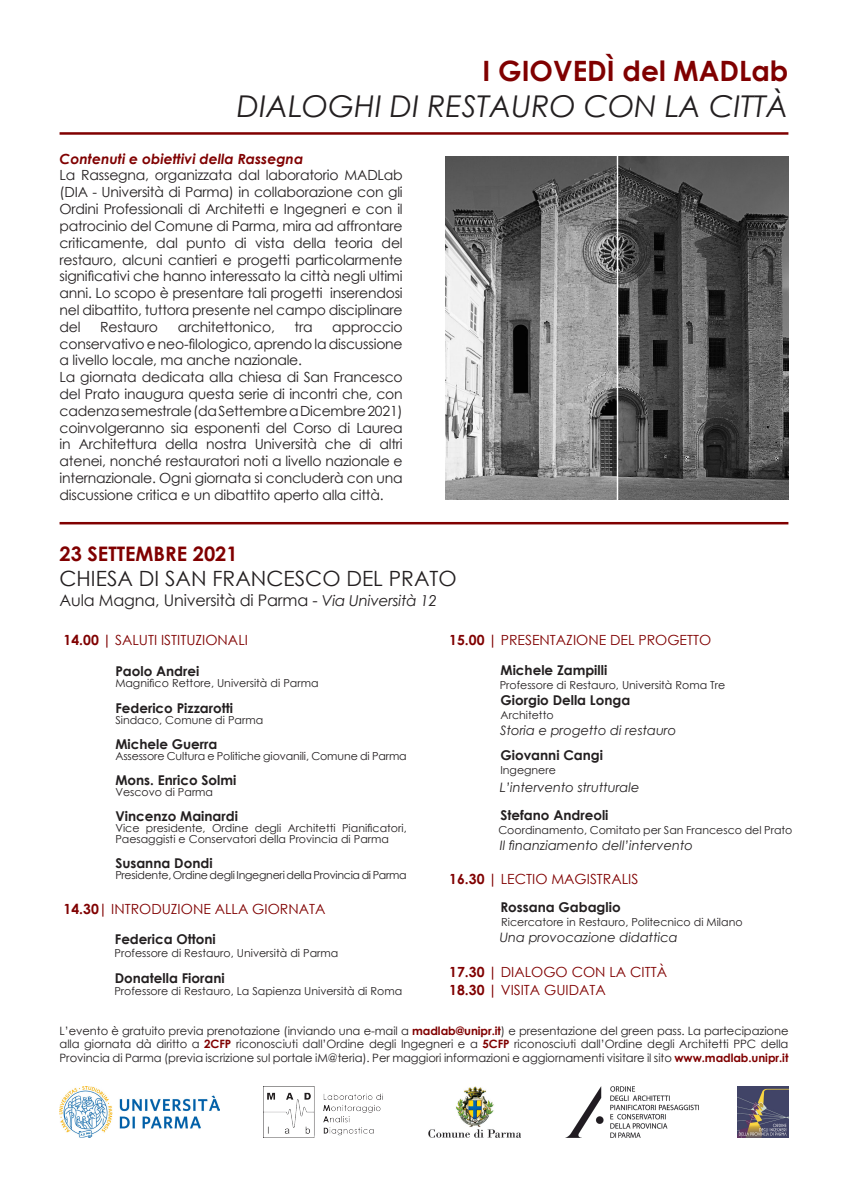
<style>
.page{position:relative;width:848px;height:1197px;background:#fff}
.page>*{position:absolute;margin:0;border:0;box-sizing:border-box;transform-origin:0 0}
.t1{font:italic 30px "Century Gothic";color:#231f20}
.t2{font:700 28px "Century Gothic";color:#800000}
.t3{font:21px "Century Gothic";color:#231f20}
.t4{font:700 20px "Century Gothic";color:#800000}
.t5{font:16px "Century Gothic";letter-spacing:-.01em;color:#231f20}
.t6{font:14px/16.8px "Century Gothic";letter-spacing:-.015em;color:#231f20;text-align:justify}
.t7{font:14px "Century Gothic";color:#800000}
.t8{font:italic 700 14px "Century Gothic";color:#800000}
.t9{font:700 13.5px "Century Gothic";color:#231f20}
.t10{font:italic 13px "Century Gothic";color:#231f20}
.t11{font:11.5px/13.8px "Century Gothic";letter-spacing:-.005em;color:#231f20;text-align:justify}
.t12{font:11px/11px "Century Gothic";color:#231f20}
.t13{font:11px "Century Gothic";letter-spacing:-.025em;color:#231f20}
.s1{font-style:italic;font-size:15px}
.s2{font-weight:700}
.s3{font-weight:700;color:#800000}
</style>
<div class="page">
<img style="left:445px;top:156px;width:343px;height:344px">
<img style="left:60px;top:1086px;width:160px;height:51px">
<img style="left:263px;top:1086px;width:120px;height:51px">
<img style="left:428px;top:1086px;width:92px;height:51px">
<hr style="left:60px;top:132px;width:728px;height:3px;background:#800000">
<img style="left:567px;top:1086px;width:131px;height:51px">
<img style="left:737px;top:1086px;width:51px;height:51px">
<hr style="left:60px;top:522px;width:728px;height:2px;background:#800000">
<p class="t2" style="left:482px;top:49px;width:307px">I GIOVEDÌ del MADLab</p>
<p class="t1" style="left:237px;top:85px;width:553px">DIALOGHI DI RESTAURO CON LA CITTÀ</p>
<p class="t8" style="left:60px;top:148px;width:245px">Contenuti e obiettivi della Rassegna</p>
<p class="t6" style="left:60px;top:167px;width:345px">La Rassegna, organizzata dal laboratorio MADLab (DIA - Università di Parma) in collaborazione con gli Ordini Professionali di Architetti e Ingegneri e con il patrocinio del Comune di Parma, mira ad affrontare criticamente, dal punto di vista della teoria del restauro, alcuni cantieri e progetti particolarmente significativi che hanno interessato la città negli ultimi anni. Lo scopo è presentare tali progetti inserendosi nel dibattito, tuttora presente nel campo disciplinare del</p>
<p class="t6" style="left:60px;top:318px;width:345px;text-indent:273px">approccio conservativo e neo-filologico, aprendo la discussione a livello locale, ma anche nazionale.</p>
<p class="t6" style="left:60px;top:368px;width:345px">La giornata dedicata alla chiesa di San Francesco del Prato inaugura questa serie di incontri che, con cadenza semestrale (da Settembre a Dicembre 2021) coinvolgeranno sia esponenti del Corso di Laurea in Architettura della nostra Università che di altri atenei, nonché restauratori noti a livello nazionale e internazionale. Ogni giornata si concluderà con una discussione critica e un dibattito aperto alla città.</p>
<p class="t6" style="left:100px;top:318px;width:59px">Restauro</p>
<p class="t6" style="left:178px;top:318px;width:99px">architettonico,</p>
<p class="t6" style="left:294px;top:318px;width:20px">tra</p>
<p class="t4" style="left:60px;top:538px;width:180px">23 SETTEMBRE 2021</p>
<p class="t3" style="left:60px;top:564px;width:399px">CHIESA DI SAN FRANCESCO DEL PRATO</p>
<p class="t5" style="left:60px;top:589px;width:379px">Aula Magna, Università di Parma - <span class="s1">Via Università 12</span></p>
<p class="t7" style="left:449px;top:630px;width:263px"><span class="s2">15.00 |</span> PRESENTAZIONE DEL PROGETTO</p>
<p class="t9" style="left:500px;top:660px;width:108px">Michele Zampilli</p>
<p class="t12" style="left:499px;top:679px;width:227px">Professore di Restauro, Università Roma Tre</p>
<p class="t9" style="left:500px;top:690px;width:131px">Giorgio Della Longa</p>
<p class="t12" style="left:500px;top:709px;width:55px">Architetto</p>
<p class="t10" style="left:500px;top:721px;width:177px">Storia e progetto di restauro</p>
<p class="t9" style="left:500px;top:745px;width:104px">Giovanni Cangi</p>
<p class="t12" style="left:500px;top:764px;width:57px">Ingegnere</p>
<p class="t10" style="left:499px;top:778px;width:141px">L’intervento strutturale</p>
<p class="t9" style="left:500px;top:805px;width:109px">Stefano Andreoli</p>
<p class="t12" style="left:498px;top:824px;width:295px">Coordinamento, Comitato per San Francesco del Prato</p>
<p class="t10" style="left:499px;top:836px;width:195px">Il finanziamento dell’intervento</p>
<p class="t7" style="left:449px;top:869px;width:191px"><span class="s2">16.30 |</span> LECTIO MAGISTRALIS</p>
<p class="t9" style="left:500px;top:897px;width:122px">Rossana Gabaglio</p>
<p class="t12" style="left:501px;top:916px;width:243px">Ricercatore in Restauro, Politecnico di Milano</p>
<p class="t10" style="left:499px;top:928px;width:179px">Una provocazione didattica</p>
<p class="t7" style="left:449px;top:961px;width:219px"><span class="s2">17.30 |</span> DIALOGO CON LA CITTÀ</p>
<p class="t7" style="left:449px;top:979px;width:158px"><span class="s2">18.30 |</span> VISITA GUIDATA</p>
<p class="t7" style="left:64px;top:630px;width:186px"><span class="s2">14.00 |</span> SALUTI ISTITUZIONALI</p>
<p class="t9" style="left:115px;top:660px;width:85px">Paolo Andrei</p>
<p class="t12" style="left:115px;top:677px;width:205px">Magnifico Rettore, Università di Parma</p>
<p class="t9" style="left:115px;top:697px;width:119px">Federico Pizzarotti</p>
<p class="t12" style="left:115px;top:714px;width:149px">Sindaco, Comune di Parma</p>
<p class="t9" style="left:115px;top:733px;width:104px">Michele Guerra</p>
<p class="t12" style="left:115px;top:750px;width:293px">Assessore Cultura e Politiche giovanili, Comune di Parma</p>
<p class="t9" style="left:115px;top:769px;width:122px">Mons. Enrico Solmi</p>
<p class="t12" style="left:115px;top:786px;width:99px">Vescovo di Parma</p>
<p class="t9" style="left:115px;top:805px;width:124px">Vincenzo Mainardi</p>
<p class="t12" style="left:115px;top:822px;width:293px">Vice presidente, Ordine degli Architetti Pianificatori,<br>Paesaggisti e Conservatori della Provincia di Parma</p>
<p class="t9" style="left:115px;top:852px;width:99px">Susanna Dondi</p>
<p class="t13" style="left:115px;top:867px;width:293px">Presidente, Ordine degli Ingegneri della Provincia di Parma</p>
<p class="t7" style="left:64px;top:898px;width:263px"><span class="s2">14.30|</span> INTRODUZIONE ALLA GIORNATA</p>
<p class="t9" style="left:115px;top:928px;width:102px">Federica Ottoni</p>
<p class="t12" style="left:115px;top:946px;width:225px">Professore di Restauro, Università di Parma</p>
<p class="t9" style="left:115px;top:967px;width:111px">Donatella Fiorani</p>
<p class="t12" style="left:114px;top:984px;width:289px">Professore di Restauro, La Sapienza Università di Roma</p>
<p class="t11" style="left:60px;top:1023px;width:730px">L’evento è gratuito previa prenotazione (inviando una e-mail a <span class="s3">madlab@unipr.it</span>) e presentazione del green pass. La partecipazione alla giornata dà diritto a <span class="s3">2CFP</span> riconosciuti dall’Ordine degli Ingegneri e a <span class="s3">5CFP</span> riconosciuti dall’Ordine degli Architetti PPC della Provincia di Parma (previa iscrizione sul portale iM@teria). Per maggiori informazioni e aggiornamenti visitare il sito <span class="s3">www.madlab.unipr.it</span></p>
</div>
